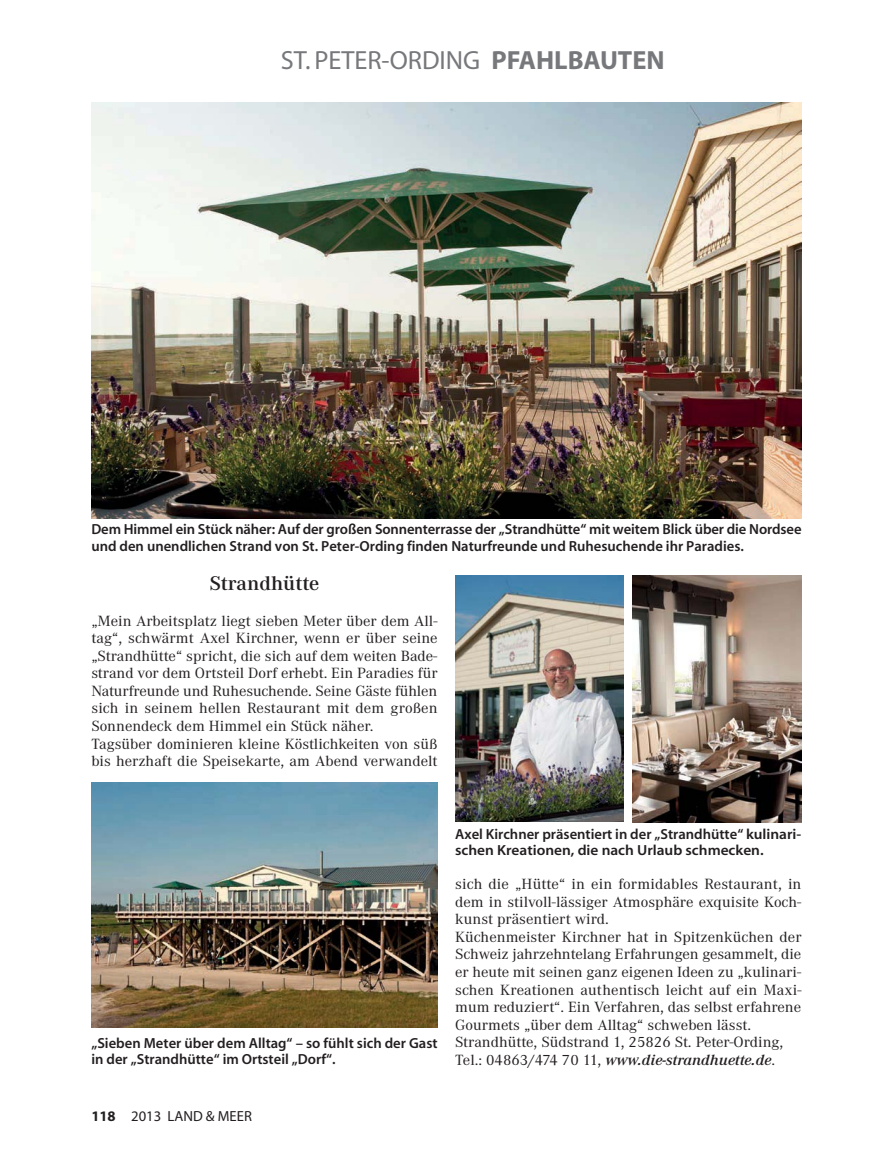
<style>
.page{position:relative;width:893px;height:1161px;background:#fff}
.page>*{position:absolute;margin:0;border:0;box-sizing:border-box;transform-origin:0 0}
.t1{font:26.4px "Myriad";color:#77787b}
.t2{font:600 20.55px "Corporate A";color:#231f20;scale:1.05 1}
.t3{font:15.45px/17.5px "Corporate A";color:#231f20;scale:1.05 1}
.t4{font:14.7px/16px "Myriad MM 565 600";color:#231f20}
.t5{font:14.7px "Myriad";color:#231f20}
.s1{font-weight:700}
.s2{font-weight:600;font-style:italic}
</style>
<div class="page">
<img style="left:91px;top:103px;width:710px;height:415px">
<img style="left:455px;top:576px;width:168px;height:246px">
<img style="left:91px;top:782px;width:346px;height:246px">
<img style="left:633px;top:576px;width:168px;height:246px">
<h1 class="t1" style="left:281px;top:51px;width:385px">ST. PETER-ORDING <span class="s1">PFAHLBAUTEN</span></h1>
<p class="t4" style="left:91px;top:523px;width:712px">Dem Himmel ein Stück näher: Auf der großen Sonnenterrasse der „Strandhütte“ mit weitem Blick über die Nordsee und den unendlichen Strand von St. Peter-Ording finden Naturfreunde und Ruhesuchende ihr Paradies.</p>
<h2 class="t2" style="left:209px;top:575px;width:106px">Strandhütte</h2>
<p class="t3" style="left:91px;top:613px;width:331px">„Mein Arbeitsplatz liegt sieben Meter über dem All&shy;tag“, schwärmt Axel Kirchner, wenn er über seine „Strandhütte“ spricht, die sich auf dem weiten Bade - strand vor dem Ortsteil Dorf erhebt. Ein Paradies für Naturfreunde und Ruhesuchende. Seine Gäste fühlen sich in seinem hellen Restaurant mit dem großen Sonnendeck dem Himmel ein Stück näher.<br>Tagsüber dominieren kleine Köstlichkeiten von süß bis herzhaft die Speisekarte, am Abend verwandelt</p>
<p class="t4" style="left:91px;top:1037px;width:348px">„Sieben Meter über dem Alltag“ – so fühlt sich der Gast in der „Strandhütte“ im Ortsteil „Dorf“.</p>
<p class="t5" style="left:91px;top:1110px;width:162px"><span class="s1">118</span> 2013 LAND &amp; MEER</p>
<p class="t4" style="left:455px;top:828px;width:348px">Axel Kirchner präsentiert in der „Strandhütte“ kulinari&shy;schen Kreationen, die nach Urlaub schmecken.</p>
<p class="t3" style="left:455px;top:877px;width:331px">sich die „Hütte“ in ein formidables Restaurant, in dem in stilvoll-lässiger Atmosphäre exquisite Koch&shy;kunst präsentiert wird.<br>Küchenmeister Kirchner hat in Spitzenküchen der Schweiz jahrzehntelang Erfahrungen gesammelt, die er heute mit seinen ganz eigenen Ideen zu „kulinari&shy;schen Kreationen authentisch leicht auf ein Maxi&shy;mum reduziert“. Ein Verfahren, das selbst erfahrene Gourmets „über dem Alltag“ schweben lässt.<br>Strandhütte, Südstrand 1, 25826 St. Peter-Ording, Tel.: 04863/474 70 11, <span class="s2">www.die-strandhuette.de</span>.</p>
</div>
